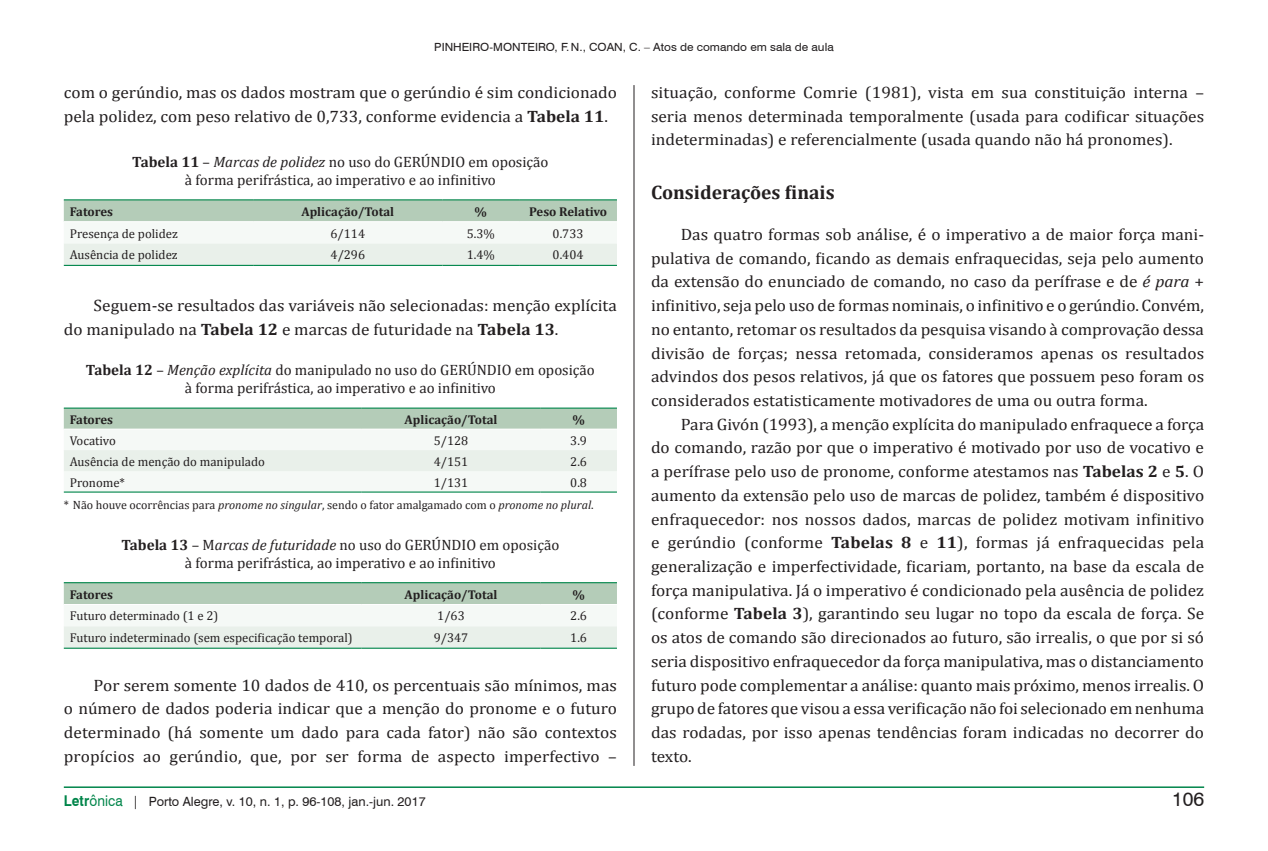
<style>
.page{position:relative;width:1268px;height:851px;background:#fff}
.page>*{position:absolute;margin:0;border:0;box-sizing:border-box;transform-origin:0 0}
.t1{font:700 19.5px "Cambria";color:#231f20}
.t2{font:19.5px "Swiss 721 BT";color:#231f20}
.t3{font:16.5px/23.7px "Cambria";color:#231f20;text-align:justify;scale:1.05 1}
.t4{font:15px/18px "Cambria";color:#231f20;text-align:center}
.t5{font:12.75px "Cambria";color:#231f20}
.t6{font:700 12.75px "Cambria";color:#231f20}
.t7{font:12.75px "Swiss 721 BT";color:#231f20}
.t8{font:12px "Cambria";color:#231f20}
.t9{font:11.25px "Swiss 721 BT";color:#231f20;scale:1.05 1}
.s1{font-weight:700}
.s2{font-style:italic}
.s3{font-weight:700;font-size:14.85px;color:#00854a}
.s4{font-size:14.85px;color:#00854a}
.s5{font-size:13.2px}
</style>
<div class="page">
<hr style="left:64px;top:786px;width:1139px;height:1px;background:#00854a">
<hr style="left:633px;top:85px;width:1px;height:680px;background:#231f20">
<svg style="left:64px;top:200px;width:553px;height:65px"></svg>
<hr style="left:64px;top:199px;width:189px;height:1px;background:#00854a">
<hr style="left:253px;top:199px;width:189px;height:1px;background:#00854a">
<hr style="left:442px;top:199px;width:77px;height:1px;background:#00854a">
<hr style="left:519px;top:199px;width:98px;height:1px;background:#00854a">
<hr style="left:64px;top:265px;width:189px;height:1px;background:#00854a">
<hr style="left:253px;top:265px;width:189px;height:1px;background:#00854a">
<hr style="left:442px;top:265px;width:77px;height:1px;background:#00854a">
<hr style="left:519px;top:265px;width:98px;height:1px;background:#00854a">
<hr style="left:64px;top:221px;width:189px;height:1px;background:#fff">
<hr style="left:253px;top:221px;width:189px;height:1px;background:#fff">
<hr style="left:442px;top:221px;width:77px;height:1px;background:#fff">
<hr style="left:519px;top:221px;width:98px;height:1px;background:#fff">
<svg style="left:64px;top:408px;width:553px;height:64px"></svg>
<hr style="left:64px;top:407px;width:297px;height:1px;background:#00854a">
<hr style="left:361px;top:407px;width:179px;height:1px;background:#00854a">
<hr style="left:540px;top:407px;width:77px;height:1px;background:#00854a">
<hr style="left:64px;top:491px;width:297px;height:1px;background:#00854a">
<hr style="left:361px;top:491px;width:179px;height:1px;background:#00854a">
<hr style="left:540px;top:491px;width:77px;height:1px;background:#00854a">
<hr style="left:64px;top:428px;width:297px;height:1px;background:#fff">
<hr style="left:361px;top:428px;width:179px;height:1px;background:#fff">
<hr style="left:540px;top:428px;width:77px;height:1px;background:#fff">
<svg style="left:64px;top:583px;width:553px;height:64px"></svg>
<hr style="left:64px;top:582px;width:297px;height:1px;background:#00854a">
<hr style="left:361px;top:582px;width:179px;height:1px;background:#00854a">
<hr style="left:540px;top:582px;width:77px;height:1px;background:#00854a">
<hr style="left:64px;top:647px;width:297px;height:1px;background:#00854a">
<hr style="left:361px;top:647px;width:179px;height:1px;background:#00854a">
<hr style="left:540px;top:647px;width:77px;height:1px;background:#00854a">
<hr style="left:64px;top:604px;width:297px;height:1px;background:#fff">
<hr style="left:361px;top:604px;width:179px;height:1px;background:#fff">
<hr style="left:540px;top:604px;width:77px;height:1px;background:#fff">
<p class="t9" style="left:434px;top:40px;width:73px">Pin hei ro-Montei</p>
<p class="t9" style="left:538px;top:40px;width:66px">ro, F.N., Coan</p>
<p class="t9" style="left:622px;top:40px;width:202px">, C. – Atos de comando em sala de aula</p>
<p class="t3" style="left:64px;top:80px;width:528px">com o gerúndio, mas os dados mostram que o gerúndio é sim condicionado pela polidez, com peso relativo de 0,733, conforme evidencia a <span class="s1">Tabela 11</span>.</p>
<p class="t4" style="left:132px;top:153px;width:417px"><span class="s1">Tabela 11</span> – <span class="s2">Marcas de polidez</span> no uso do GERÚNDIO em oposição à forma perifrástica, ao imperativo e ao infinitivo</p>
<p class="t6" style="left:70px;top:203px;width:45px">Fatores</p>
<p class="t6" style="left:301px;top:203px;width:94px">Aplicação/Total</p>
<p class="t6" style="left:474px;top:203px;width:14px">%</p>
<p class="t6" style="left:529px;top:203px;width:79px">Peso Relativo</p>
<p class="t5" style="left:70px;top:226px;width:110px">Presença de polidez</p>
<p class="t5" style="left:330px;top:226px;width:36px">6/114</p>
<p class="t5" style="left:466px;top:226px;width:30px">5.3%</p>
<p class="t5" style="left:552px;top:226px;width:32px">0.733</p>
<p class="t5" style="left:70px;top:247px;width:109px">Ausência de polidez</p>
<p class="t5" style="left:330px;top:247px;width:36px">4/296</p>
<p class="t5" style="left:466px;top:247px;width:30px">1.4%</p>
<p class="t5" style="left:552px;top:247px;width:32px">0.404</p>
<p class="t3" style="left:64px;top:293px;width:528px;text-indent:30px">Seguem-se resultados das variáveis não selecionadas: menção explícita do manipulado na <span class="s1">Tabela 12</span> e marcas de futuridade na <span class="s1">Tabela 13</span>.</p>
<p class="t4" style="left:86px;top:361px;width:510px"><span class="s1">Tabela 12</span> – <span class="s2">Menção explícita</span> do manipulado no uso do GERÚNDIO em oposição à forma perifrástica, ao imperativo e ao infinitivo</p>
<p class="t6" style="left:70px;top:411px;width:45px">Fatores</p>
<p class="t6" style="left:404px;top:411px;width:94px">Aplicação/Total</p>
<p class="t6" style="left:572px;top:411px;width:14px">%</p>
<p class="t5" style="left:70px;top:432px;width:47px">Vocativo</p>
<p class="t5" style="left:433px;top:432px;width:36px">5/128</p>
<p class="t5" style="left:570px;top:432px;width:18px">3.9</p>
<p class="t5" style="left:70px;top:453px;width:197px">Ausência de menção do manipulado</p>
<p class="t5" style="left:433px;top:453px;width:36px">4/151</p>
<p class="t5" style="left:570px;top:453px;width:18px">2.6</p>
<p class="t5" style="left:70px;top:474px;width:57px">Pronome*</p>
<p class="t5" style="left:433px;top:474px;width:36px">1/131</p>
<p class="t5" style="left:570px;top:474px;width:18px">0.8</p>
<p class="t8" style="left:64px;top:497px;width:531px">* Não houve ocorrências para <span class="s2">pronome no singular</span>, sendo o fator amalgamado com o <span class="s2">pronome no plural</span>.</p>
<p class="t4" style="left:121px;top:535px;width:439px"><span class="s1">Tabela 13</span> – M<span class="s2">arcas de futuridade</span> no uso do GERÚNDIO em oposição à forma perifrástica, ao imperativo e ao infinitivo</p>
<p class="t6" style="left:70px;top:586px;width:45px">Fatores</p>
<p class="t6" style="left:404px;top:586px;width:94px">Aplicação/Total</p>
<p class="t6" style="left:572px;top:586px;width:14px">%</p>
<p class="t5" style="left:70px;top:608px;width:150px">Futuro determinado (1 e 2)</p>
<p class="t5" style="left:437px;top:608px;width:29px">1/63</p>
<p class="t5" style="left:570px;top:608px;width:18px">2.6</p>
<p class="t5" style="left:70px;top:630px;width:284px">Futuro indeterminado (sem especificação temporal)</p>
<p class="t5" style="left:433px;top:630px;width:36px">9/347</p>
<p class="t5" style="left:570px;top:630px;width:18px">1.6</p>
<p class="t3" style="left:64px;top:673px;width:528px;text-indent:30px">Por serem somente 10 dados de 410, os percentuais são mínimos, mas o número de dados poderia indicar que a menção do pronome e o futuro determinado (há somente um dado para cada fator) não são contextos propícios ao gerúndio, que, por ser forma de aspecto imperfectivo –</p>
<p class="t7" style="left:64px;top:794px;width:363px"><span class="s3">Letr</span><span class="s4">ônica</span> <span class="s5">|</span> Porto Alegre, v. 10, n. 1, p. 96-108, jan.-jun. 2017</p>
<p class="t3" style="left:651px;top:80px;width:528px">situação, conforme Comrie (1981), vista em sua constituição interna – seria menos determinada temporalmente (usada para codificar situações indeterminadas) e referencialmente (usada quando não há pronomes).</p>
<p class="t1" style="left:651px;top:180px;width:185px">Considerações finais</p>
<p class="t3" style="left:651px;top:222px;width:528px;text-indent:30px">Das quatro formas sob análise, é o imperativo a de maior força mani&shy;pulativa de comando, ficando as demais enfraquecidas, seja pelo aumento da extensão do enunciado de comando, no caso da perífrase e de <span class="s2">é para</span> + infinitivo, seja pelo uso de formas nominais, o infinitivo e o gerúndio. Convém, no entanto, retomar os resultados da pesquisa visando à comprovação dessa divisão de forças; nessa retomada, consideramos apenas os resultados advindos dos pesos relativos, já que os fatores que possuem peso foram os considerados estatisticamente motivadores de uma ou outra forma.</p>
<p class="t3" style="left:651px;top:412px;width:528px;text-indent:30px">Para Givón (1993), a menção explícita do manipulado enfraquece a força do comando, razão por que o imperativo é motivado por uso de vocativo e a perífrase pelo uso de pronome, conforme atestamos nas <span class="s1">Tabelas 2</span> e <span class="s1">5</span>. O aumento da extensão pelo uso de marcas de polidez, também é dispositivo enfraquecedor: nos nossos dados, marcas de polidez motivam infinitivo e gerúndio (conforme <span class="s1">Tabelas 8</span> e <span class="s1">11</span>), formas já enfraquecidas pela generalização e imperfectividade, ficariam, portanto, na base da escala de força manipulativa. Já o imperativo é condicionado pela ausência de polidez (conforme <span class="s1">Tabela 3</span>), garantindo seu lugar no topo da escala de força. Se os atos de comando são direcionados ao futuro, são irrealis, o que por si só seria dispositivo enfraquecedor da força manipulativa, mas o distanciamento futuro pode complementar a análise: quanto mais próximo, menos irrealis. O grupo de fatores que visou a essa verificação não foi selecionado em nenhuma das rodadas, por isso apenas tendências foram indicadas no decorrer do texto.</p>
<p class="t2" style="left:1171px;top:787px;width:34px">106</p>
</div>
